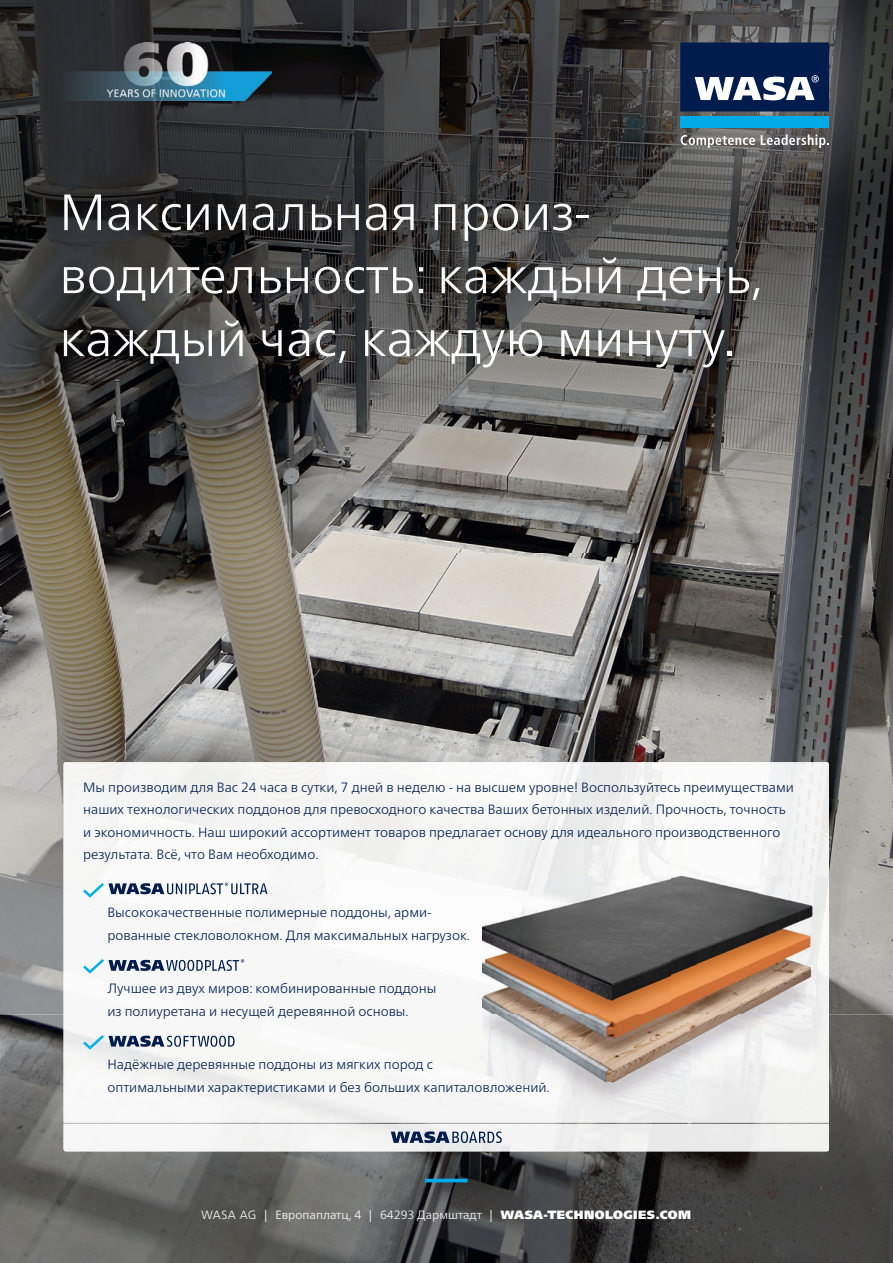
<style>
.page{position:relative;width:893px;height:1263px;background:#fff}
.page>*{position:absolute;margin:0;border:0;box-sizing:border-box;transform-origin:0 0}
.t1{font:300 51px/63px "Frutiger Neue LTCYR";color:#fff}
.t2{font:300 13.5px/22.5px "Frutiger Neue LTCYR";color:#001c4c}
.t3{font:300 12px "Frutiger Neue LTCYR";color:#fff}
.s1{font-family:"Frutiger LT Pro"}
.s2{font-family:"Frutiger LT Pro";font-weight:900}
</style>
<div class="page">
<img style="left:0;top:553px;width:893px;height:461px">
<img style="left:0;top:0;width:602px;height:553px">
<img style="left:602px;top:259px;width:291px;height:294px">
<img style="left:0;top:1014px;width:82px;height:248px">
<img style="left:811px;top:1014px;width:82px;height:248px">
<img style="left:82px;top:1151px;width:729px;height:111px">
<img style="left:564px;top:0;width:329px;height:259px">
<svg style="left:681px;top:135px;width:74px;height:13px"></svg>
<svg style="left:761px;top:134px;width:67px;height:14px"></svg>
<div style="left:680px;top:43px;width:149px;height:69px;background:#001c4c"></div>
<div style="left:680px;top:116px;width:149px;height:12px;background:#00abe7"></div>
<svg style="left:695px;top:75px;width:124px;height:25px"></svg>
<img style="left:59px;top:43px;width:213px;height:57px">
<img style="left:64px;top:762px;width:459px;height:252px">
<img style="left:523px;top:762px;width:306px;height:151px">
<img style="left:812px;top:913px;width:17px;height:101px">
<img style="left:64px;top:1014px;width:765px;height:137px">
<hr style="left:425px;top:1179px;width:42px;height:3px;background:#00abe7">
<img style="left:483px;top:876px;width:329px;height:235px">
<svg style="left:391px;top:1131px;width:111px;height:12px"></svg>
<svg style="left:80px;top:880px;width:187px;height:19px"></svg>
<svg style="left:80px;top:956px;width:164px;height:19px"></svg>
<svg style="left:80px;top:1032px;width:155px;height:19px"></svg>
<h1 class="t1" style="left:59px;top:181px;width:705px">Максимальная произ&shy;водительность: каждый день, каждый час, каждую минуту.</h1>
<p class="t2" style="left:83px;top:776px;width:712px">Мы производим для Вас 24 часа в сутки, 7 дней в неделю - на высшем уровне! Воспользуйтесь преимуществами наших технологических поддонов для превосходного качества Ваших бетонных изделий. Прочность, точность и экономичность. Наш широкий ассортимент товаров предлагает основу для идеального производственного результата. Всё, что Вам необходимо.</p>
<p class="t2" style="left:107px;top:901px;width:364px">Высококачественные полимерные поддоны, арми&shy;рованные стекловолокном. Для максимальных нагрузок.</p>
<p class="t2" style="left:107px;top:977px;width:331px">Лучшее из двух миров: комбинированные поддоны из полиуретана и несущей деревянной основы.</p>
<p class="t2" style="left:107px;top:1053px;width:444px">Надёжные деревянные поддоны из мягких пород с<br>оптимальными характеристиками и без больших капиталовложений.</p>
<p class="t3" style="left:201px;top:1207px;width:491px"><span class="s1">WASA AG |</span> Европаплатц, 4 <span class="s1">|</span> 64293 Дармштадт <span class="s1">|</span> <span class="s2">WASA-TECHNOLOGIES.COM</span></p>
</div>
